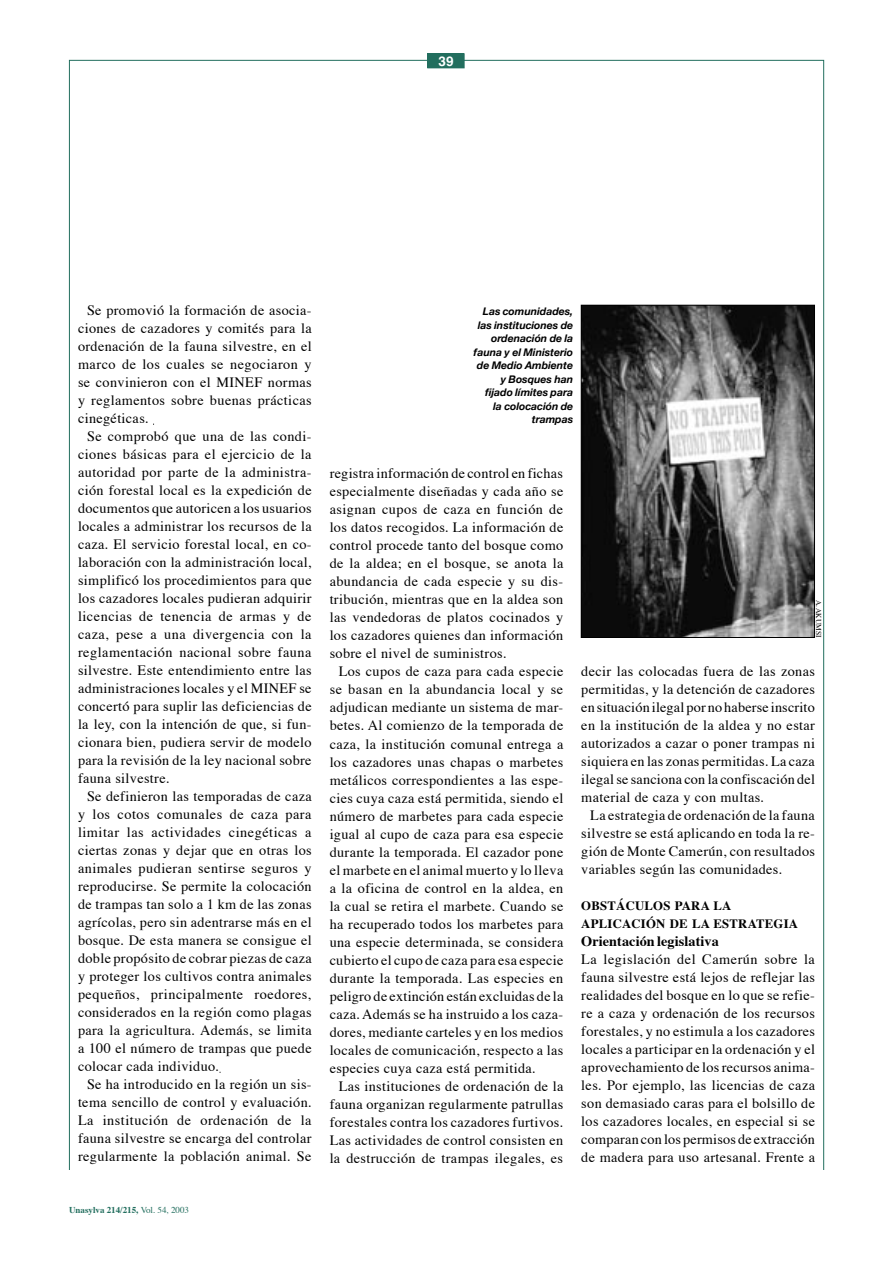
<style>
.page{position:relative;width:893px;height:1263px;background:#fff}
.page>*{position:absolute;margin:0;border:0;box-sizing:border-box;transform-origin:0 0}
.NewPara{font:14.25px/18px "Times";letter-spacing:.025em;color:#000;text-align:justify}
.NewPara_1{font:14.25px/18px "Times";letter-spacing:.025em;color:#000;text-align:justify}
.Heading_3{font:700 14.25px "Times";letter-spacing:.005em;color:#000}
.t1{font:700 13.5px "Helvetica";color:#fff}
.Heading_2{font:700 12.75px/18px "Times";letter-spacing:.015em;color:#000}
.PhotoCaption{font:italic 700 10.5px/13.5px "Helvetica Neue";color:#000;text-align:right}
.t2{font:700 9px "Times";color:#226e5e}
.PhotoCredit{font:7.5px "Times";color:#000}
.s1{font-weight:400}
</style>
<div class="page">
<div style="left:428px;top:54px;width:36px;height:14px;background:#226e5e"></div>
<img style="left:583px;top:307px;width:230px;height:329px">
<div style="left:581px;top:305px;width:234px;height:333px;border:1px solid #000"></div>
<p class="t1" style="left:439px;top:53px;width:17px">39</p>
<p class="NewPara" style="left:78px;top:302px;width:235px;text-indent:9px">Se promovió la formación de asocia&shy;ciones de cazadores y comités para la ordenación de la fauna silvestre, en el marco de los cuales se negociaron y se convinieron con el MINEF normas y reglamentos sobre buenas prácticas cinegéticas.</p>
<p class="NewPara" style="left:78px;top:428px;width:235px;text-indent:9px">Se comprobó que una de las condi&shy;ciones básicas para el ejercicio de la autoridad por parte de la administra&shy;ción forestal local es la expedición de documentos que autoricen a los usuarios locales a administrar los recursos de la caza. El servicio forestal local, en co&shy;laboración con la administración local, simplificó los procedimientos para que los cazadores locales pudieran adquirir licencias de tenencia de armas y de caza, pese a una divergencia con la reglamentación nacional sobre fauna silvestre. Este entendimiento entre las administraciones locales y el MINEF se concertó para suplir las deficiencias de la ley, con la intención de que, si fun&shy;cionara bien, pudiera servir de modelo para la revisión de la ley nacional sobre fauna silvestre.</p>
<p class="NewPara" style="left:78px;top:788px;width:235px;text-indent:9px">Se definieron las temporadas de caza y los cotos comunales de caza para limitar las actividades cinegéticas a ciertas zonas y dejar que en otras los animales pudieran sentirse seguros y reproducirse. Se permite la colocación de trampas tan solo a 1 km de las zonas agrícolas, pero sin adentrarse más en el bosque. De esta manera se consigue el doble propósito de cobrar piezas de caza y proteger los cultivos contra animales pequeños, principalmente roedores, considerados en la región como plagas para la agricultura. Además, se limita a 100 el número de trampas que puede colocar cada individuo.</p>
<p class="NewPara" style="left:78px;top:1076px;width:235px;text-indent:9px">Se ha introducido en la región un sis&shy;tema sencillo de control y evaluación.<br>La institución de ordenación de la fauna silvestre se encarga del controlar regularmente la población animal. Se</p>
<p class="t2" style="left:69px;top:1204px;width:122px">Unasylva 214/215, <span class="s1">Vol. 54, 2003</span></p>
<p class="PhotoCaption" style="left:474px;top:305px;width:101px">Las comunidades, las instituciones de ordenación de la fauna y el Ministerio de Medio Ambiente y Bosques han fijado límites para<br>la colocación de trampas</p>
<p class="NewPara" style="left:330px;top:465px;width:235px">registra información de control en fichas especialmente diseñadas y cada año se asignan cupos de caza en función de los datos recogidos. La información de control procede tanto del bosque como de la aldea; en el bosque, se anota la abundancia de cada especie y su dis&shy;tribución, mientras que en la aldea son las vendedoras de platos cocinados y los cazadores quienes dan información sobre el nivel de suministros.</p>
<p class="NewPara" style="left:330px;top:663px;width:235px;text-indent:9px">Los cupos de caza para cada especie se basan en la abundancia local y se adjudican mediante un sistema de mar&shy;betes. Al comienzo de la temporada de caza, la institución comunal entrega a los cazadores unas chapas o marbetes metálicos correspondientes a las espe&shy;cies cuya caza está permitida, siendo el número de marbetes para cada especie igual al cupo de caza para esa especie durante la temporada. El cazador pone el marbete en el animal muerto y lo lleva a la oficina de control en la aldea, en la cual se retira el marbete. Cuando se ha recuperado todos los marbetes para una especie determinada, se considera cubierto el cupo de caza para esa especie durante la temporada. Las especies en peligro de extinción están excluidas de la caza. Además se ha instruido a los caza&shy;dores, mediante carteles y en los medios locales de comunicación, respecto a las especies cuya caza está permitida.</p>
<p class="NewPara" style="left:330px;top:1077px;width:235px;text-indent:9px">Las instituciones de ordenación de la fauna organizan regularmente patrullas forestales contra los cazadores furtivos.<br>Las actividades de control consisten en la destrucción de trampas ilegales, es</p>
<p class="PhotoCredit" style="left:823px;top:600px;width:39px;rotate:90deg">A. AKUMSI</p>
<p class="NewPara" style="left:581px;top:663px;width:235px">decir las colocadas fuera de las zonas permitidas, y la detención de cazadores en situación ilegal por no haberse inscrito en la institución de la aldea y no estar autorizados a cazar o poner trampas ni siquiera en las zonas permitidas. La caza ilegal se sanciona con la confiscación del material de caza y con multas.</p>
<p class="NewPara" style="left:581px;top:807px;width:235px;text-indent:9px">La estrategia de ordenación de la fauna silvestre se está aplicando en toda la re&shy;gión de Monte Camerún, con resultados variables según las comunidades.</p>
<p class="Heading_2" style="left:581px;top:897px;width:218px">OBSTÁCULOS PARA LA<br>APLICACIÓN DE LA ESTRATEGIA</p>
<p class="Heading_3" style="left:581px;top:932px;width:139px">Orientación legislativa</p>
<p class="NewPara_1" style="left:581px;top:951px;width:235px">La legislación del Camerún sobre la fauna silvestre está lejos de reflejar las realidades del bosque en lo que se refie&shy;re a caza y ordenación de los recursos forestales, y no estimula a los cazadores locales a participar en la ordenación y el aprovechamiento de los recursos anima&shy;les. Por ejemplo, las licencias de caza son demasiado caras para el bolsillo de los cazadores locales, en especial si se comparan con los permisos de extracción de madera para uso artesanal. Frente a</p>
</div>
